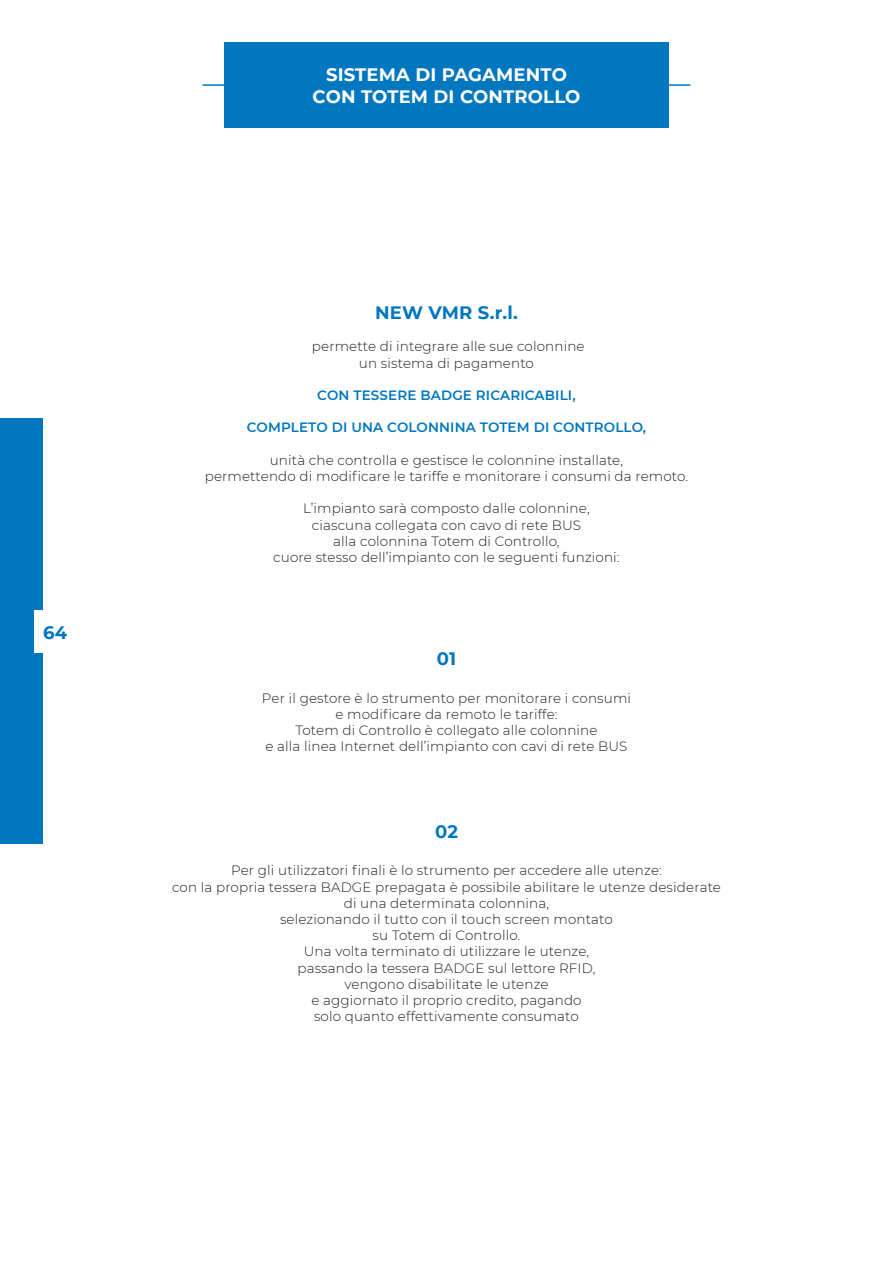
<style>
.page{position:relative;width:893px;height:1263px;background:#fff}
.page>*{position:absolute;margin:0;border:0;box-sizing:border-box;transform-origin:0 0}
.t1{font:700 18px "Montserrat";letter-spacing:.01em;color:#fff}
.t2{font:700 18px "Montserrat";letter-spacing:.005em;color:#0077bf}
.t3{font:300 13.5px "Montserrat";letter-spacing:.01em;color:#231f20}
.t4{font:600 13.5px "Montserrat";letter-spacing:.01em;color:#0077bf}
</style>
<div class="page">
<div style="left:0;top:419px;width:43px;height:425px;background:#0077bf"></div>
<div style="left:34px;top:610px;width:43px;height:43px;background:#fff"></div>
<div style="left:224px;top:43px;width:445px;height:85px;background:#0077bf"></div>
<hr style="left:203px;top:84px;width:43px;height:2px;background:#0077bf">
<hr style="left:647px;top:84px;width:43px;height:2px;background:#0077bf">
<h1 class="t2" style="left:43px;top:619px;width:26px">64</h1>
<p class="t1" style="left:326px;top:62px;width:242px">SISTEMA DI PAGAMENTO</p>
<p class="t1" style="left:313px;top:84px;width:269px">CON TOTEM DI CONTROLLO</p>
<p class="t2" style="left:375px;top:300px;width:144px">NEW VMR S.r.l.</p>
<p class="t3" style="left:312px;top:337px;width:274px">permette di integrare alle sue colonnine</p>
<p class="t3" style="left:359px;top:354px;width:177px">un sistema di pagamento</p>
<p class="t4" style="left:317px;top:386px;width:260px">CON TESSERE BADGE RICARICABILI,</p>
<p class="t4" style="left:247px;top:418px;width:401px">COMPLETO DI UNA COLONNINA TOTEM DI CONTROLLO,</p>
<p class="t3" style="left:270px;top:451px;width:355px">unità che controlla e gestisce le colonnine installate,</p>
<p class="t3" style="left:205px;top:467px;width:485px">permettendo di modificare le tariffe e monitorare i consumi da remoto.</p>
<p class="t3" style="left:303px;top:499px;width:288px">L’impianto sarà composto dalle colonnine,</p>
<p class="t3" style="left:312px;top:516px;width:271px">ciascuna collegata con cavo di rete BUS</p>
<p class="t3" style="left:333px;top:532px;width:228px">alla colonnina Totem di Controllo,</p>
<p class="t3" style="left:273px;top:548px;width:348px">cuore stesso dell’impianto con le seguenti funzioni:</p>
<p class="t2" style="left:437px;top:645px;width:21px">01</p>
<p class="t3" style="left:262px;top:688px;width:371px">Per il gestore è lo strumento per monitorare i consumi</p>
<p class="t3" style="left:335px;top:705px;width:224px">e modificare da remoto le tariffe:</p>
<p class="t3" style="left:295px;top:721px;width:304px">Totem di Controllo è collegato alle colonnine</p>
<p class="t3" style="left:265px;top:737px;width:364px">e alla linea Internet dell’impianto con cavi di rete BUS</p>
<p class="t2" style="left:435px;top:818px;width:24px">02</p>
<p class="t3" style="left:231px;top:861px;width:432px">Per gli utilizzatori finali è lo strumento per accedere alle utenze:</p>
<p class="t3" style="left:172px;top:877px;width:550px">con la propria tessera BADGE prepagata è possibile abilitare le utenze desiderate</p>
<p class="t3" style="left:344px;top:894px;width:207px">di una determinata colonnina,</p>
<p class="t3" style="left:280px;top:910px;width:334px">selezionando il tutto con il touch screen montato</p>
<p class="t3" style="left:373px;top:926px;width:149px">su Totem di Controllo.</p>
<p class="t3" style="left:304px;top:942px;width:287px">Una volta terminato di utilizzare le utenze,</p>
<p class="t3" style="left:297px;top:958px;width:299px">passando la tessera BADGE sul lettore RFID,</p>
<p class="t3" style="left:344px;top:975px;width:206px">vengono disabilitate le utenze</p>
<p class="t3" style="left:311px;top:991px;width:272px">e aggiornato il proprio credito, pagando</p>
<p class="t3" style="left:314px;top:1007px;width:266px">solo quanto effettivamente consumato</p>
</div>
